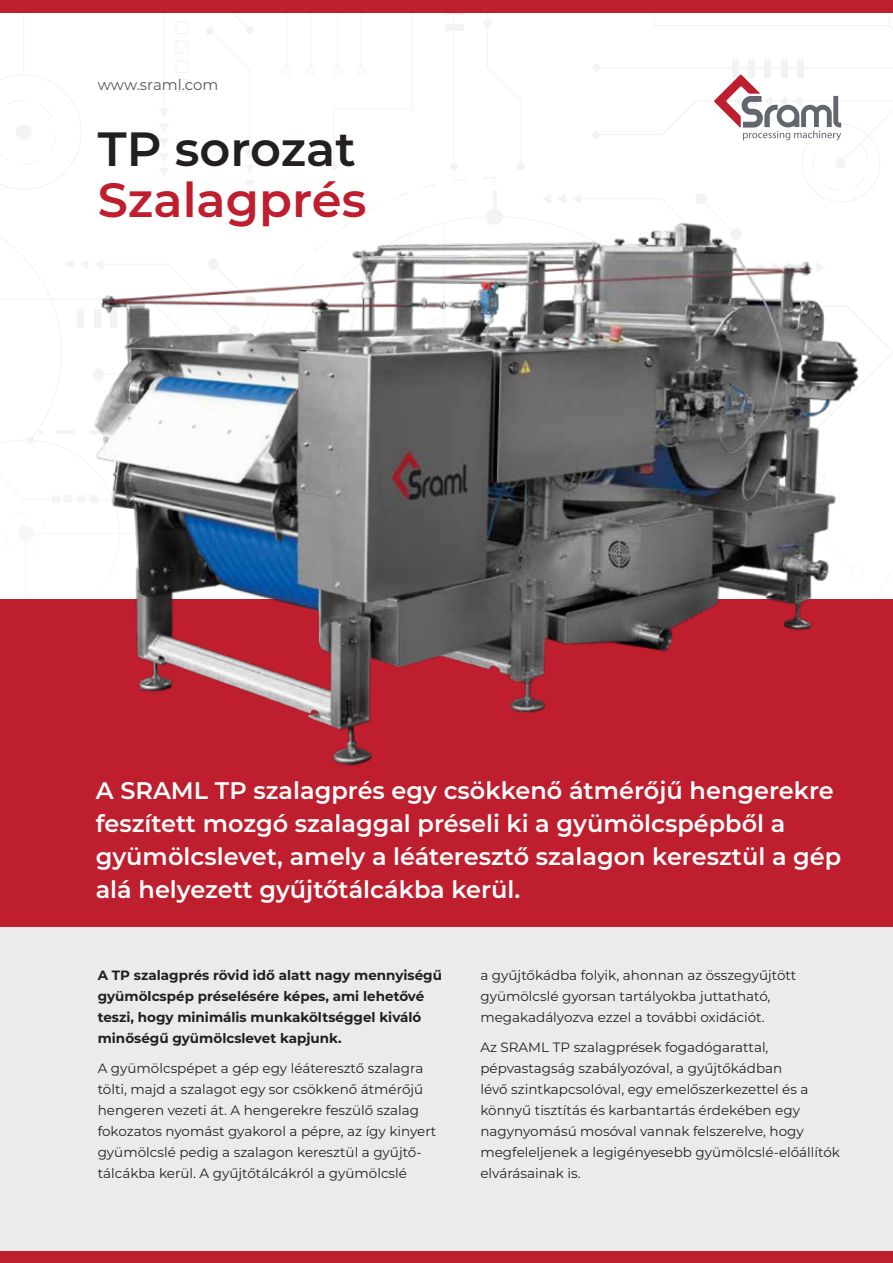
<style>
.page{position:relative;width:893px;height:1263px;background:#fff}
.page>*{position:absolute;margin:0;border:0;box-sizing:border-box;transform-origin:0 0}
.t1{font:600 48px "Montserrat";color:#be1e2d}
.t2{font:600 48px "Montserrat";color:#231f20}
.t3{font:600 24px/33px "Montserrat";color:#fff}
.t4{font:15px "Montserrat";color:#58595b}
.t5{font:13.5px/21px "Montserrat";color:#231f20}
.t6{font:700 13.5px/21px "Montserrat";color:#231f20}
</style>
<div class="page">
<svg style="left:286px;top:13px;width:52px;height:51px"></svg>
<svg style="left:213px;top:13px;width:41px;height:51px"></svg>
<svg style="left:176px;top:33px;width:12px;height:1px"></svg>
<svg style="left:176px;top:60px;width:12px;height:1px"></svg>
<div style="left:445px;top:25px;width:19px;height:6px;background:#ededee"></div>
<div style="left:445px;top:8px;width:19px;height:7px;background:#ededee"></div>
<div style="left:206px;top:27px;width:8px;height:8px;background:#ededee;border-radius:50%"></div>
<div style="left:0;top:1251px;width:893px;height:12px;background:#be1e2d"></div>
<div style="left:0;top:0;width:893px;height:13px;background:#be1e2d"></div>
<div style="left:0;top:927px;width:893px;height:324px;background:#ebebec"></div>
<div style="left:0;top:600px;width:893px;height:327px;background:#be1e2d"></div>
<img style="left:0;top:64px;width:887px;height:702px">
<p class="t4" style="left:98px;top:75px;width:122px">www.sraml.com</p>
<h1 class="t2" style="left:98px;top:115px;width:259px">TP sorozat</h1>
<h1 class="t1" style="left:98px;top:165px;width:270px">Szalagprés</h1>
<h2 class="t3" style="left:96px;top:773px;width:747px">A SRAML TP szalagprés egy csökkenő átmérőjű hengerekre feszített mozgó szalaggal préseli ki a gyümölcspépből a gyümölcslevet, amely a léáteresztő szalagon keresztül a gép alá helyezett gyűjtőtálcákba kerül.</h2>
<p class="t6" style="left:98px;top:964px;width:346px">A TP szalagprés rövid idő alatt nagy mennyiségű gyümölcspép préselésére képes, ami lehetővé teszi, hogy minimális munkaköltséggel kiváló minőségű gyümölcslevet kapjunk.</p>
<p class="t5" style="left:98px;top:1057px;width:340px">A gyümölcspépet a gép egy léáteresztő szalagra tölti, majd a szalagot egy sor csökkenő átmérőjű hengeren vezeti át. A hengerekre feszülő szalag fokozatos nyomást gyakorol a pépre, az így kinyert gyümölcslé pedig a szalagon keresztül a gyűjtő&shy;tálcákba kerül. A gyűjtőtálcákról a gyümölcslé</p>
<p class="t5" style="left:480px;top:964px;width:317px">a gyűjtőkádba folyik, ahonnan az összegyűjtött gyümölcslé gyorsan tartályokba juttatható, megakadályozva ezzel a további oxidációt.</p>
<p class="t5" style="left:480px;top:1036px;width:361px">Az SRAML TP szalagprések fogadógarattal, pépvastagság szabályozóval, a gyűjtőkádban<br>lévő szintkapcsolóval, egy emelőszerkezettel és a könnyű tisztítás és karbantartás érdekében egy nagynyomású mosóval vannak felszerelve, hogy megfeleljenek a legigényesebb gyümölcslé-előállítók elvárásainak is.</p>
</div>
